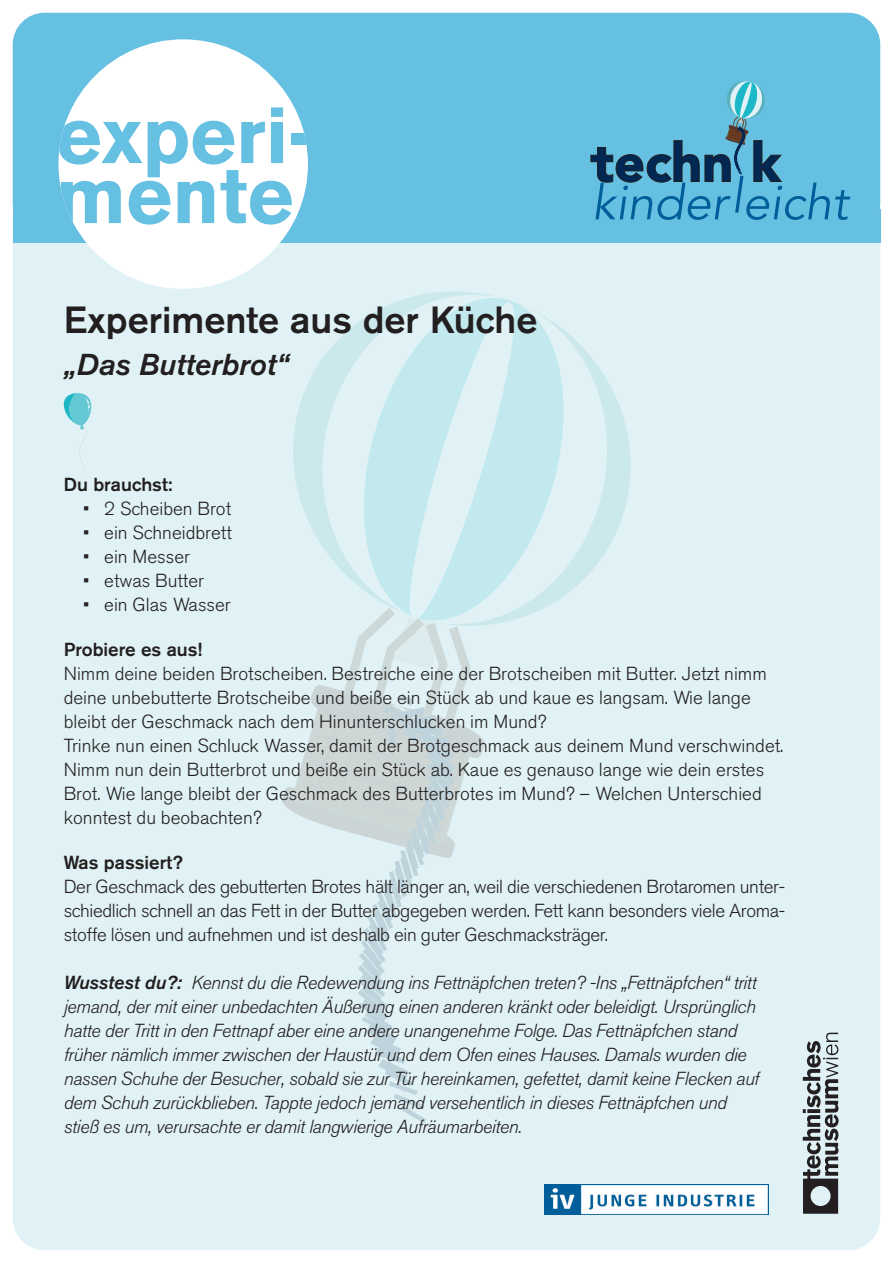
<style>
.page{position:relative;width:893px;height:1263px;background:#fff}
.page>*{position:absolute;margin:0;border:0;box-sizing:border-box;transform-origin:0 0}
.t1{font:700 78.75px/60px "Akzidenz Grotesk Pro";color:#66c0e1}
.t2{font:500 37.5px "Akzidenz Grotesk Pro";color:#231f20}
.t3{font:italic 500 30px "Akzidenz Grotesk Pro";color:#231f20}
.t4{font:300 18.75px/24px "Akzidenz Grotesk Pro";color:#231f20}
.t5{font:italic 300 18.75px/24px "Akzidenz Grotesk Pro";letter-spacing:-.02em;color:#231f20}
.t6{font:500 18.75px "Akzidenz Grotesk Pro";color:#231f20}
.s1{font-weight:500}
</style>
<div class="page">
<div style="left:13px;top:13px;width:867px;height:1237px;background:#e0f2f5;border-radius:32px"></div>
<div style="left:13px;top:13px;width:867px;height:222px;background:#66c0e1;border-radius:32px"></div>
<div style="left:13px;top:210px;width:867px;height:33px;background:#66c0e1"></div>
<div style="left:58px;top:39px;width:250px;height:250px;background:#fff;border-radius:50%"></div>
<svg style="left:590px;top:81px;width:260px;height:139px"></svg>
<svg style="left:803px;top:1033px;width:36px;height:181px"></svg>
<svg style="left:622px;top:414px;width:9px;height:103px"></svg>
<svg style="left:577px;top:342px;width:45px;height:243px"></svg>
<svg style="left:403px;top:291px;width:174px;height:326px"></svg>
<svg style="left:282px;top:300px;width:240px;height:533px"></svg>
<svg style="left:353px;top:689px;width:107px;height:434px"></svg>
<img style="left:544px;top:1184px;width:224px;height:30px">
<svg style="left:63px;top:393px;width:28px;height:80px"></svg>
<h1 class="t1" style="left:56px;top:105px;width:264px">experi&shy;mente</h1>
<h2 class="t2" style="left:64px;top:295px;width:475px">Experimente aus der Küche</h2>
<h3 class="t3" style="left:64px;top:345px;width:227px">„Das Butterbrot“</h3>
<p class="t6" style="left:64px;top:472px;width:110px">Du brauchst:</p>
<p class="t4" style="left:83px;top:496px;width:149px">• 2 Scheiben Brot</p>
<p class="t4" style="left:83px;top:520px;width:150px">• ein Schneidbrett</p>
<p class="t4" style="left:83px;top:544px;width:108px">• ein Messer</p>
<p class="t4" style="left:83px;top:568px;width:122px">• etwas Butter</p>
<p class="t4" style="left:83px;top:592px;width:149px">• ein Glas Wasser</p>
<p class="t6" style="left:64px;top:637px;width:140px">Probiere es aus!</p>
<p class="t4" style="left:64px;top:661px;width:721px">Nimm deine beiden Brotscheiben. Bestreiche eine der Brotscheiben mit Butter. Jetzt nimm deine unbebutterte Brotscheibe und beiße ein Stück ab und kaue es langsam. Wie lange bleibt der Geschmack nach dem Hinunterschlucken im Mund?<br>Trinke nun einen Schluck Wasser, damit der Brotgeschmack aus deinem Mund verschwindet.<br>Nimm nun dein Butterbrot und beiße ein Stück ab. Kaue es genauso lange wie dein erstes Brot. Wie lange bleibt der Geschmack des Butterbrotes im Mund? – Welchen Unterschied konntest du beobachten?</p>
<p class="t6" style="left:64px;top:850px;width:121px">Was passiert?</p>
<p class="t4" style="left:64px;top:874px;width:723px;text-align:justify">Der Geschmack des gebutterten Brotes hält länger an, weil die verschiedenen Brotaromen unter&shy;schiedlich schnell an das Fett in der Butter abgegeben werden. Fett kann besonders viele Aroma&shy;stoffe lösen und aufnehmen und ist deshalb ein guter Geschmacksträger.</p>
<p class="t5" style="left:64px;top:970px;width:697px"><span class="s1">Wusstest du?:</span> Kennst du die Redewendung ins Fettnäpfchen treten? -Ins „Fettnäpfchen“ tritt jemand, der mit einer unbedachten Äußerung einen anderen kränkt oder beleidigt. Ursprünglich hatte der Tritt in den Fettnapf aber eine andere unangenehme Folge. Das Fettnäpfchen stand früher nämlich immer zwischen der Haustür und dem Ofen eines Hauses. Damals wurden die nassen Schuhe der Besucher, sobald sie zur Tür hereinkamen, gefettet, damit keine Flecken auf dem Schuh zurückblieben. Tappte jedoch jemand versehentlich in dieses Fettnäpfchen und stieß es um, verursachte er damit langwierige Aufräumarbeiten.</p>
</div>
